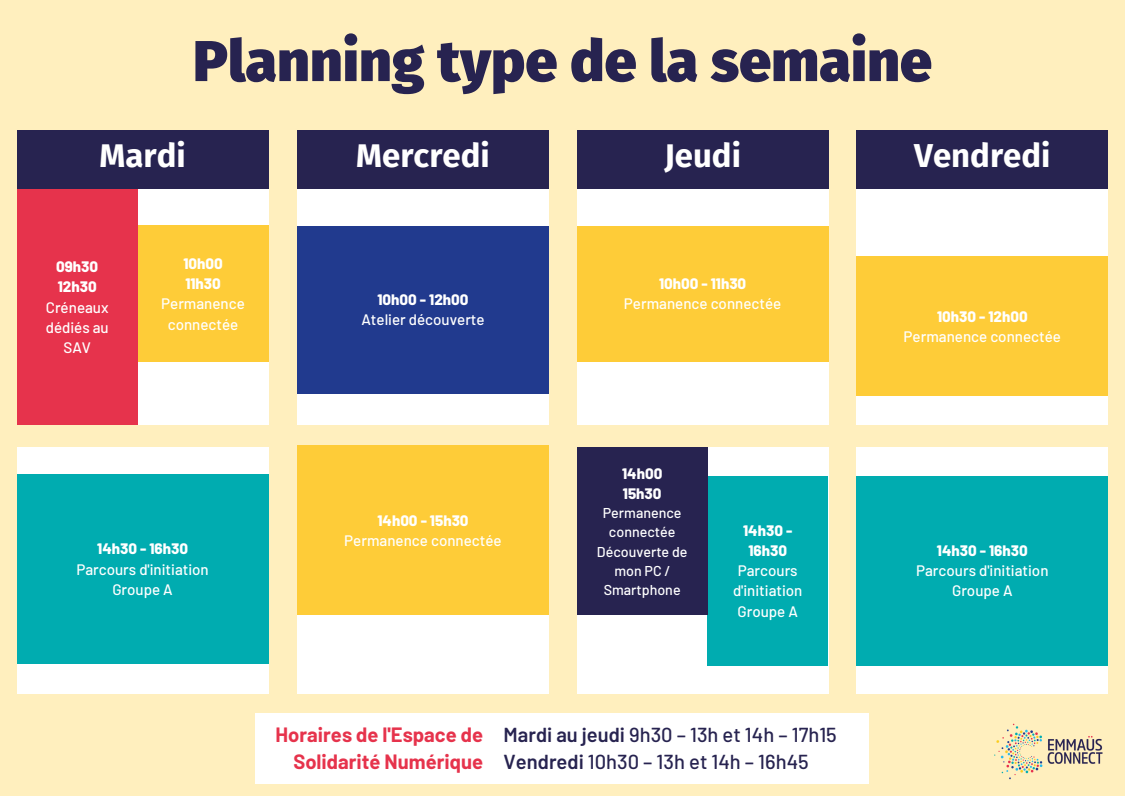
<style>
.page{position:relative;width:1125px;height:796px;background:#fff}
.page>*{position:absolute;margin:0;border:0;box-sizing:border-box;transform-origin:0 0}
.t1{font:900 57.45px "Fira Sans";color:#272350}
.t2{font:700 33px "Fira Sans";color:#fff}
.t3{font:500 20.25px "Barlow";color:#272350}
.t4{font:700 20.25px/27px "Barlow";color:#e6334c;text-align:right}
.t5{font:500 15.15px/20.2px "Barlow";color:#fff;text-align:center}
.t6{font:800 15.15px/20.2px "Barlow";color:#fff;text-align:center}
.t7{font:500 14.25px/19.2px "Barlow";color:#fff;text-align:center}
.s1{font-weight:600}
</style>
<div class="page">
<div style="left:0;top:0;width:1125px;height:795px;background:#ffefbe"></div>
<div style="left:17px;top:189px;width:251px;height:235px;background:#fff"></div>
<div style="left:297px;top:189px;width:252px;height:235px;background:#fff"></div>
<div style="left:577px;top:189px;width:252px;height:235px;background:#fff"></div>
<div style="left:857px;top:189px;width:251px;height:235px;background:#fff"></div>
<div style="left:17px;top:130px;width:251px;height:59px;background:#272350"></div>
<div style="left:297px;top:130px;width:252px;height:59px;background:#272350"></div>
<div style="left:577px;top:130px;width:252px;height:59px;background:#272350"></div>
<div style="left:857px;top:130px;width:251px;height:59px;background:#272350"></div>
<div style="left:17px;top:189px;width:121px;height:235px;background:#e6334c"></div>
<div style="left:17px;top:447px;width:251px;height:246px;background:#fff"></div>
<div style="left:17px;top:474px;width:251px;height:189px;background:#00acb0"></div>
<div style="left:138px;top:225px;width:130px;height:136px;background:#fecc38"></div>
<div style="left:297px;top:447px;width:252px;height:246px;background:#fff"></div>
<div style="left:297px;top:226px;width:252px;height:167px;background:#213a8e"></div>
<div style="left:577px;top:447px;width:252px;height:246px;background:#fff"></div>
<div style="left:708px;top:476px;width:120px;height:189px;background:#00acb0"></div>
<div style="left:577px;top:226px;width:252px;height:135px;background:#fecc38"></div>
<div style="left:297px;top:445px;width:252px;height:170px;background:#fecc38"></div>
<div style="left:857px;top:447px;width:251px;height:246px;background:#fff"></div>
<div style="left:857px;top:256px;width:251px;height:139px;background:#fecc38"></div>
<div style="left:857px;top:476px;width:251px;height:189px;background:#00acb0"></div>
<div style="left:577px;top:447px;width:131px;height:168px;background:#272350"></div>
<div style="left:256px;top:713px;width:613px;height:71px;background:#fff"></div>
<img style="left:994px;top:723px;width:109px;height:57px">
<p class="t1" style="left:193px;top:27px;width:741px">Planning type de la semaine</p>
<p class="t2" style="left:100px;top:136px;width:88px">Mardi</p>
<p class="t2" style="left:356px;top:136px;width:135px">Mercredi</p>
<p class="t2" style="left:664px;top:136px;width:78px">Jeudi</p>
<p class="t2" style="left:914px;top:136px;width:138px">Vendredi</p>
<p class="t6" style="left:56px;top:256px;width:44px">09h30</p>
<p class="t6" style="left:58px;top:276px;width:40px">12h30</p>
<p class="t5" style="left:46px;top:296px;width:65px">Créneaux dédiés au<br>SAV</p>
<p class="t6" style="left:183px;top:252px;width:41px">10h00</p>
<p class="t6" style="left:185px;top:273px;width:37px">11h30</p>
<p class="t5" style="left:161px;top:293px;width:85px">Permanence connectée</p>
<p class="t6" style="left:378px;top:288px;width:93px">10h00 - 12h00</p>
<p class="t5" style="left:361px;top:309px;width:125px">Atelier découverte</p>
<p class="t6" style="left:659px;top:273px;width:89px">10h00 - 11h30</p>
<p class="t5" style="left:624px;top:293px;width:159px">Permanence connectée</p>
<p class="t6" style="left:97px;top:538px;width:92px">14h30 - 16h30</p>
<p class="t5" style="left:76px;top:558px;width:134px">Parcours d'initiation</p>
<p class="t5" style="left:112px;top:578px;width:62px">Groupe A</p>
<p class="t6" style="left:377px;top:509px;width:93px">14h00 - 15h30</p>
<p class="t5" style="left:344px;top:529px;width:159px">Permanence connectée</p>
<p class="t6" style="left:622px;top:462px;width:42px">14h00</p>
<p class="t6" style="left:623px;top:483px;width:40px">15h30</p>
<p class="t7" style="left:603px;top:503px;width:80px">Permanence connectée</p>
<p class="t7" style="left:597px;top:541px;width:92px">Découverte de mon PC /<br>Smartphone</p>
<p class="t6" style="left:743px;top:519px;width:51px">14h30 -<br>16h30</p>
<p class="t5" style="left:733px;top:559px;width:71px">Parcours d'initiation</p>
<p class="t5" style="left:738px;top:600px;width:62px">Groupe A</p>
<p class="t4" style="left:276px;top:720px;width:209px">Horaires de l'Espace de<br>Solidarité Numérique</p>
<p class="t3" style="left:504px;top:721px;width:335px"><span class="s1">Mardi au jeudi</span> 9h30 – 13h et 14h – 17h15</p>
<p class="t3" style="left:504px;top:748px;width:307px"><span class="s1">Vendredi</span> 10h30 – 13h et 14h – 16h45</p>
<p class="t6" style="left:937px;top:305px;width:92px">10h30 - 12h00</p>
<p class="t5" style="left:904px;top:325px;width:159px">Permanence connectée</p>
<p class="t6" style="left:937px;top:539px;width:92px">14h30 - 16h30</p>
<p class="t5" style="left:916px;top:559px;width:134px">Parcours d'initiation</p>
<p class="t5" style="left:952px;top:580px;width:62px">Groupe A</p>
</div>
